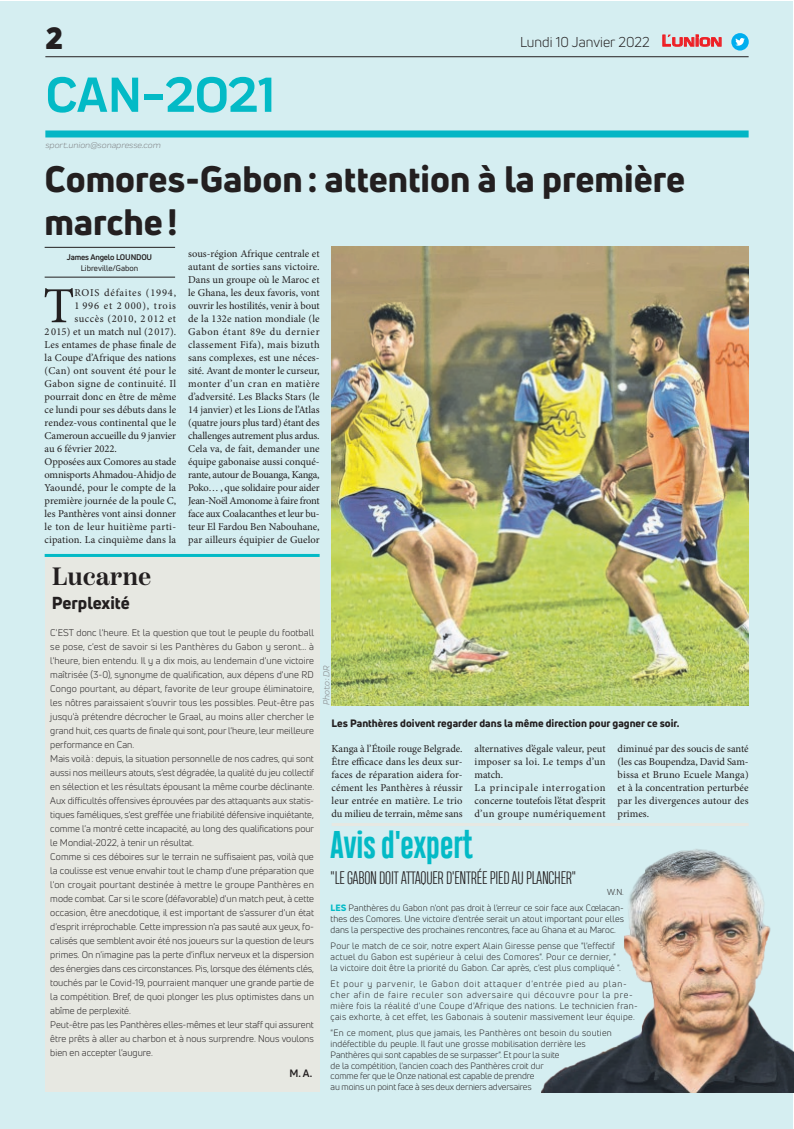
<style>
.page{position:relative;width:794px;height:1129px;background:#fff}
.page>*{position:absolute;margin:0;border:0;box-sizing:border-box;transform-origin:0 0}
.t1{font:700 51px "Praktika";color:#03bac6}
.t2{font:50.5px "Minion Pro";color:#231f20}
.t3{font:800 36px/43.2px "Uni Neue";color:#231f20}
.t4{font:700 36px "Heading Compressed Pro";color:#03bac6}
.t5{font:900 30px "Uni Neue";color:#231f20}
.t6{font:600 25px "Scotch Deck";color:#231f20}
.t7{font:300 17px "Heading Compressed Pro";letter-spacing:-.01em;color:#231f20}
.t8{font:800 17px "Uni Neue";color:#231f20}
.t9{font:14px "Uni Neue";color:#231f20}
.t10{font:10.5px/13px "Minion Pro";letter-spacing:.005em;color:#231f20;text-align:justify}
.t11{font:800 10.5px "Uni Neue";color:#231f20}
.t12{font:10.5px "Minion Pro";letter-spacing:.03em;color:#231f20}
.t13{font:10.5px "Minion Pro";letter-spacing:-.02em;color:#231f20}
.t14{font:10.5px "Minion Pro";letter-spacing:.075em;color:#231f20}
.t15{font:10.5px "Minion Pro";letter-spacing:.05em;color:#231f20}
.t16{font:10.5px "Minion Pro";letter-spacing:.08em;color:#231f20}
.t17{font:700 10.5px "Uni Neue";color:#231f20}
.t18{font:9.5px/14px "Uni Neue";color:#231f20}
.t19{font:9px/10.8px "Uni Neue";letter-spacing:.02em;color:#231f20;text-align:justify}
.t20{font:9px/10.8px "Uni Neue";color:#231f20}
.t21{font:9px/10.8px "Uni Neue";letter-spacing:.04em;color:#231f20}
.t22{font:italic 9px "Praktika";color:#818386}
.t23{font:8.5px "Uni Neue";color:#231f20}
.t24{font:700 8px "Uni Neue";letter-spacing:-.02em;color:#231f20}
.t25{font:8px "Uni Neue";color:#231f20}
.s1{font-family:"Eurostile";font-weight:600;font-size:14.9px;color:#ee1d23}
.s2{font-family:"Eurostile";font-weight:600;font-size:11.4px;color:#ee1d23}
.s3{font-weight:800;color:#03bac6}
</style>
<div class="page">
<div style="left:0;top:1px;width:793px;height:1127px;background:#d5eef1"></div>
<hr style="left:45px;top:56px;width:703px;height:1px;background:#231f20">
<div style="left:45px;top:130px;width:703px;height:7px;background:#04b6c5"></div>
<svg style="left:662px;top:34px;width:60px;height:13px"></svg>
<div style="left:731px;top:33px;width:17px;height:18px;background:#00aeef;border-radius:50%"></div>
<svg style="left:735px;top:38px;width:10px;height:8px"></svg>
<div style="left:45px;top:556px;width:275px;height:535px;background:#e7e8e2"></div>
<hr style="left:45px;top:554px;width:275px;height:3px;background:#03bac6">
<img style="left:541px;top:849px;width:253px;height:242px">
<hr style="left:45px;top:276px;width:130px;height:1px;background:#231f20">
<hr style="left:45px;top:247px;width:130px;height:1px;background:#231f20">
<img style="left:332px;top:246px;width:416px;height:459px">
<hr style="left:332px;top:822px;width:416px;height:3px;background:#e7e8e2">
<h3 class="t5" style="left:45px;top:17px;width:19px">2</h3>
<h1 class="t1" style="left:46px;top:54px;width:231px">CAN-2021</h1>
<p class="t22" style="left:45px;top:139px;width:117px">sport.union@sonapresse.com</p>
<h3 class="t9" style="left:520px;top:33px;width:203px">Lundi 10 Janvier 2022 <span class="s1">L</span><span class="s2">UNION</span></h3>
<h3 class="t3" style="left:45px;top:156px;width:642px">Comores-Gabon: attention à la première marche!</h3>
<p class="t24" style="left:67px;top:252px;width:87px">James Angelo LOUNDOU</p>
<p class="t25" style="left:81px;top:263px;width:59px">Libreville/Gabon</p>
<p class="t10" style="left:188px;top:247px;width:133px">sous-région Afrique centrale et autant de sorties sans victoire.<br>Dans un groupe où le Maroc et le Ghana, les deux favoris, vont ouvrir les hostilités, venir à bout de la 132e nation mondiale (le Gabon étant 89e du dernier classement Fifa), mais bizuth sans complexes, est une néces&shy;sité. Avant de monter le curseur, monter d’un cran en matière d’adversité. Les Blacks Stars (le 14 janvier) et les Lions de l’Atlas (quatre jours plus tard) étant des challenges autrement plus ardus.<br>Cela va, de fait, demander une équipe gabonaise aussi conqué&shy;rante, autour de Bouanga, Kanga, Poko… , que solidaire pour aider Jean-Noël Amonome à faire front face aux Coalacanthes et leur bu&shy;teur El Fardou Ben Nabouhane, par ailleurs équipier de Guelor</p>
<h2 class="t2" style="left:43px;top:272px;width:33px">T</h2>
<p class="t14" style="left:74px;top:286px;width:103px">ROIS défaites (1994,</p>
<p class="t16" style="left:74px;top:299px;width:103px">1 996 et 2 000), trois</p>
<p class="t15" style="left:74px;top:312px;width:103px">succès (2010, 2 012 et</p>
<p class="t10" style="left:45px;top:325px;width:133px">2 015) et un match nul (2 017).</p>
<p class="t10" style="left:45px;top:338px;width:133px">Les entames de phase finale de</p>
<p class="t10" style="left:45px;top:351px;width:133px">la Coupe d’Afrique des nations</p>
<p class="t10" style="left:45px;top:364px;width:133px">(Can) ont souvent été pour le</p>
<p class="t12" style="left:45px;top:377px;width:133px">Gabon signe de continuité. Il</p>
<p class="t10" style="left:45px;top:390px;width:133px">pourrait donc en être de même</p>
<p class="t10" style="left:45px;top:403px;width:133px">ce lundi pour ses débuts dans le</p>
<p class="t10" style="left:45px;top:416px;width:133px">rendez-vous continental que le</p>
<p class="t10" style="left:45px;top:429px;width:133px">Cameroun accueille du 9 janvier</p>
<p class="t10" style="left:45px;top:442px;width:74px">au 6 février 2022.</p>
<p class="t10" style="left:45px;top:455px;width:133px">Opposées aux Comores au stade</p>
<p class="t13" style="left:45px;top:468px;width:133px">omnisports Ahmadou-Ahidjo de</p>
<p class="t10" style="left:45px;top:481px;width:133px">Yaoundé, pour le compte de la</p>
<p class="t10" style="left:45px;top:494px;width:133px">première journée de la poule C,</p>
<p class="t10" style="left:45px;top:507px;width:133px">les Panthères vont ainsi donner</p>
<p class="t12" style="left:45px;top:520px;width:133px">le ton de leur huitième parti-</p>
<p class="t10" style="left:45px;top:533px;width:133px">cipation. La cinquième dans la</p>
<h3 class="t6" style="left:52px;top:561px;width:101px">Lucarne</h3>
<h3 class="t8" style="left:52px;top:591px;width:80px">Perplexité</h3>
<p class="t18" style="left:50px;top:625px;width:265px">C'EST donc l'heure. Et la question que tout le peuple du football se pose, c'est de savoir si les Panthères du Gabon y seront… à l'heure, bien entendu. Il y a dix mois, au lendemain d'une victoire maîtrisée (3-0), synonyme de qualification, aux dépens d'une RD Congo pourtant, au départ, favorite de leur groupe éliminatoire, les nôtres paraissaient s'ouvrir tous les possibles. Peut-être pas jusqu'à prétendre décrocher le Graal, au moins aller chercher le grand huit, ces quarts de finale qui sont, pour l'heure, leur meilleure performance en Can.<br>Mais voilà: depuis, la situation personnelle de nos cadres, qui sont aussi nos meilleurs atouts, s'est dégradée, la qualité du jeu collectif en sélection et les résultats épousant la même courbe déclinante.<br>Aux difficultés offensives éprouvées par des attaquants aux statis&shy;tiques faméliques, s'est greffée une friabilité défensive inquiétante, comme l'a montré cette incapacité, au long des qualifications pour le Mondial-2022, à tenir un résultat.<br>Comme si ces déboires sur le terrain ne suffisaient pas, voilà que la coulisse est venue envahir tout le champ d'une préparation que l'on croyait pourtant destinée à mettre le groupe Panthères en mode combat. Car si le score (défavorable) d'un match peut, à cette occasion, être anecdotique, il est important de s'assurer d'un état d'esprit irréprochable. Cette impression n'a pas sauté aux yeux, fo&shy;calisés que semblent avoir été nos joueurs sur la question de leurs primes. On n'imagine pas la perte d'influx nerveux et la dispersion des énergies dans ces circonstances. Pis, lorsque des éléments clés, touchés par le Covid-19, pourraient manquer une grande partie de la compétition. Bref, de quoi plonger les plus optimistes dans un abîme de perplexité.<br>Peut-être pas les Panthères elles-mêmes et leur staff qui assurent être prêts à aller au charbon et à nous surprendre. Nous voulons bien en accepter l'augure.</p>
<p class="t17" style="left:289px;top:1066px;width:24px">M. A.</p>
<p class="t22" style="left:320px;top:705px;width:41px;rotate:-90deg">Photo : DR</p>
<p class="t11" style="left:332px;top:716px;width:349px">Les Panthères doivent regarder dans la même direction pour gagner ce soir.</p>
<p class="t10" style="left:332px;top:741px;width:132px">Kanga à l’Étoile rouge Belgrade.<br>Être efficace dans les deux sur&shy;faces de réparation aidera for&shy;cément les Panthères à réussir leur entrée en matière. Le trio du milieu de terrain, même sans</p>
<p class="t10" style="left:474px;top:741px;width:132px;text-align:left">alternatives d’égale valeur, peut imposer sa loi. Le temps d’un match.<br>La principale interrogation concerne toutefois l’état d’esprit d’un groupe numériquement</p>
<p class="t10" style="left:617px;top:741px;width:132px">diminué par des soucis de santé (les cas Boupendza, David Sam&shy;bissa et Bruno Ecuele Manga) et à la concentration perturbée par les divergences autour des primes.</p>
<h3 class="t4" style="left:330px;top:822px;width:144px">Avis d'expert</h3>
<h3 class="t7" style="left:330px;top:867px;width:247px">"LE GABON DOIT ATTAQUER D'ENTRÉE PIED AU PLANCHER"</h3>
<p class="t23" style="left:607px;top:886px;width:18px">W.N.</p>
<p class="t19" style="left:330px;top:902px;width:295px"><span class="s3">LES</span> Panthères du Gabon n'ont pas droit à l'erreur ce soir face aux Cœlacan&shy;thes des Comores. Une victoire d'entrée serait un atout important pour elles dans la perspective des prochaines rencontres, face au Ghana et au Maroc.</p>
<p class="t19" style="left:330px;top:940px;width:292px;text-align:left">Pour le match de ce soir, notre expert Alain Giresse pense que "l'effectif actuel du Gabon est supérieur à celui des Comores". Pour ce dernier, " la victoire doit être la priorité du Gabon. Car après, c'est plus compliqué ".</p>
<p class="t21" style="left:330px;top:978px;width:309px">Et pour y parvenir, le Gabon doit attaquer d'entrée pied au plan&shy;cher afin de faire reculer son adversaire qui découvre pour la pre&shy;mière fois la réalité d'une Coupe d'Afrique des nations. Le technicien fran&shy;çais exhorte, à cet effet, les Gabonais à soutenir massivement leur équipe.</p>
<p class="t20" style="left:330px;top:1027px;width:283px">"En ce moment, plus que jamais, les Panthères ont besoin du soutien indéfectible du peuple. Il faut une grosse mobilisation derrière les Panthères qui sont capables de se surpasser". Et pour la suite<br>de la compétition, l'ancien coach des Panthères croit dur<br>comme fer que le Onze national est capable de prendre<br>au moins un point face à ses deux derniers adversaires</p>
</div>
